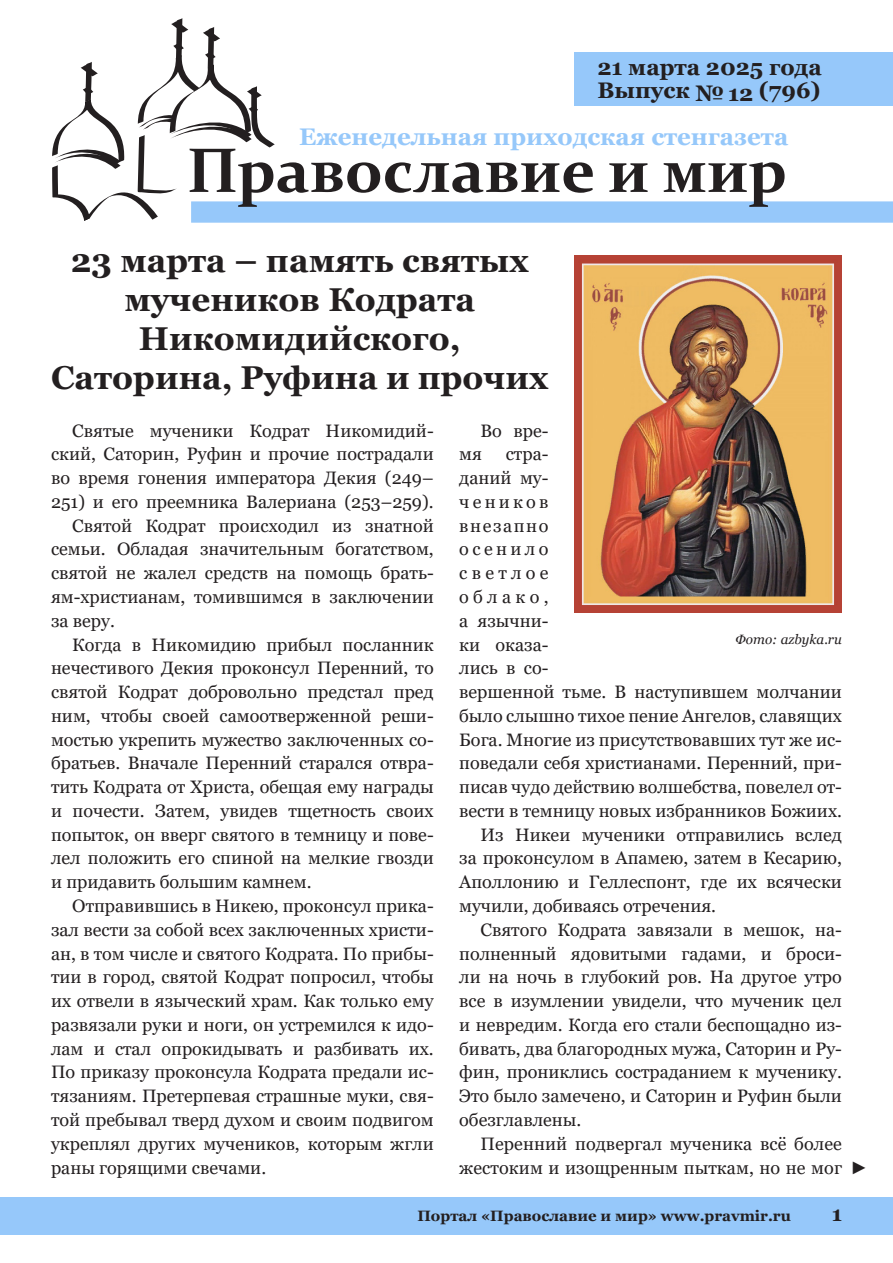
<style>
.page{position:relative;width:893px;height:1263px;background:#fff}
.page>*{position:absolute;margin:0;border:0;box-sizing:border-box;transform-origin:0 0}
.Zagolovok{font:700 33px/39px "Georgia";color:#231f20;text-align:center}
.t1{font:700 24px "Georgia";color:#96c8fa}
.t2{font:700 22.5px/22.5px "Georgia";color:#231f20}
.t3{font:700 21px "Georgia";color:#231f20}
.Text{font:18px/23.7px "Georgia";color:#231f20;text-align:justify}
.Text-2{font:18px "Arial";color:#231f20}
.t4{font:700 15px "Georgia";color:#231f20}
.Podpis_pod_photo{font:italic 13.5px "Georgia";color:#231f20}
</style>
<div class="page">
<div style="left:191px;top:201px;width:702px;height:22px;background:#96c8fa"></div>
<div style="left:574px;top:53px;width:319px;height:53px;background:#96c8fa"></div>
<svg style="left:52px;top:18px;width:541px;height:203px"></svg>
<svg style="left:609px;top:163px;width:39px;height:29px"></svg>
<svg style="left:664px;top:162px;width:121px;height:45px"></svg>
<div style="left:0;top:1197px;width:893px;height:37px;background:#96c8fa"></div>
<img style="left:574px;top:255px;width:268px;height:357px">
<p class="t2" style="left:597px;top:56px;width:226px">21 марта 2025 года<br>Выпуск № 12 (796)</p>
<h2 class="t1" style="left:299px;top:122px;width:491px">Еженедельная приходская стенгазета</h2>
<p class="Zagolovok" style="left:51px;top:241px;width:499px">23 марта – память святых мучеников Кодрата<br>Никомидийского,<br>Саторина, Руфина и прочих</p>
<p class="Text" style="left:51px;top:419px;width:384px;text-indent:21px">Святые мученики Кодрат Никомидий&shy;ский, Саторин, Руфин и прочие пострадали во время гонения императора Декия (249– 251) и его преемника Валериана (253–259).</p>
<p class="Text" style="left:51px;top:514px;width:384px;text-indent:21px">Святой Кодрат происходил из знатной семьи. Обладая значительным богатством, святой не жалел средств на помощь брать&shy;ям-христианам, томившимся в заключении за веру.</p>
<p class="Text" style="left:51px;top:633px;width:384px;text-indent:21px">Когда в Никомидию прибыл посланник нечестивого Декия проконсул Перенний, то святой Кодрат добровольно предстал пред ним, чтобы своей самоотверженной реши&shy;мостью укрепить мужество заключенных со&shy;братьев. Вначале Перенний старался отвра&shy;тить Кодрата от Христа, обещая ему награды и почести. Затем, увидев тщетность своих попыток, он вверг святого в темницу и пове&shy;лел положить его спиной на мелкие гвозди и придавить большим камнем.</p>
<p class="Text" style="left:51px;top:894px;width:384px;text-indent:21px">Отправившись в Никею, проконсул прика&shy;зал вести за собой всех заключенных христи&shy;ан, в том числе и святого Кодрата. По прибы&shy;тии в город, святой Кодрат попросил, чтобы их отвели в языческий храм. Как только ему развязали руки и ноги, он устремился к идо&shy;лам и стал опрокидывать и разбивать их.<br>По приказу проконсула Кодрата предали ис&shy;тязаниям. Претерпевая страшные муки, свя&shy;той пребывал тверд духом и своим подвигом укреплял других мучеников, которым жгли раны горящими свечами.</p>
<p class="Text" style="left:459px;top:419px;width:91px;text-indent:21px">Во вре&shy;мя</p>
<p class="Text" style="left:459px;top:443px;width:384px;text-align:left;text-indent:47px">стра-<br>даний му-<br>чеников<br>внезапно<br>осенило<br>светлое<br>облако,<br>а язычни-<br>ки оказа-<br>лись в со-<br>вершенной тьме. В наступившем молчании было слышно тихое пение Ангелов, славящих<br>Бога. Многие из присутствовавших тут же ис&shy;поведали себя христианами. Перенний, при&shy;писав чудо действию волшебства, повелел от&shy;вести в темницу новых избранников Божиих.</p>
<p class="Text" style="left:459px;top:823px;width:384px;text-indent:21px">Из Никеи мученики отправились вслед за проконсулом в Апамею, затем в Кесарию, Аполлонию и Геллеспонт, где их всячески мучили, добиваясь отречения.</p>
<p class="Text" style="left:459px;top:918px;width:384px;text-indent:21px">Святого Кодрата завязали в мешок, на&shy;полненный ядовитыми гадами, и броси&shy;ли на ночь в глубокий ров. На другое утро все в изумлении увидели, что мученик цел и невредим. Когда его стали беспощадно из&shy;бивать, два благородных мужа, Саторин и Ру&shy;фин, прониклись состраданием к мученику.<br>Это было замечено, и Саторин и Руфин были обезглавлены.</p>
<p class="Text" style="left:459px;top:1132px;width:384px;text-align:right">Перенний подвергал мученика всё более жестоким и изощренным пыткам, но не мог</p>
<p class="Podpis_pod_photo" style="left:735px;top:631px;width:108px">Фото: azbyka.ru</p>
<p class="Text-2" style="left:850px;top:1155px;width:19px">►</p>
<p class="t4" style="left:417px;top:1206px;width:375px">Портал «Православие и мир» www.pravmir.ru</p>
<p class="t3" style="left:832px;top:1200px;width:12px">1</p>
</div>
